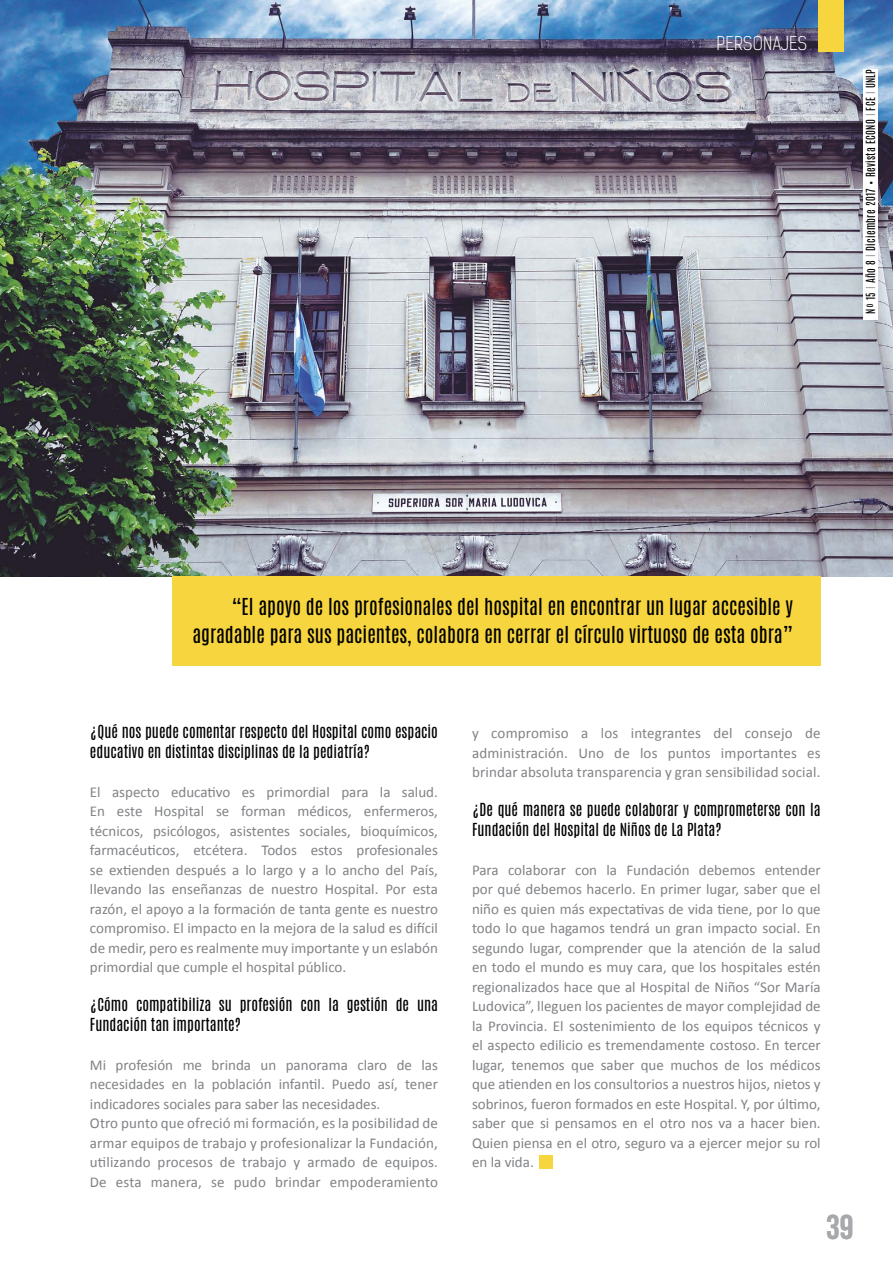
<style>
.page{position:relative;width:893px;height:1263px;background:#fff}
.page>*{position:absolute;margin:0;border:0;box-sizing:border-box;transform-origin:0 0}
.t1{font:34.5px "Bebas Neue";color:#a7a9ac}
.t2{font:19.5px/28.5px "Antonio";color:#000;text-align:right}
.t3{font:300 18px "Kelson Sans";letter-spacing:.015em;color:#fff}
.t4{font:15px/19.5px "Calibri";color:#808285;text-align:justify}
.t5{font:15px/19.5px "Antonio";color:#000}
.t6{font:10.5px "Antonio";letter-spacing:.03em;color:#000}
.s1{font-weight:300;color:#808285}
</style>
<div class="page">
<img style="left:0;top:0;width:893px;height:576px">
<div style="left:172px;top:576px;width:649px;height:89px;background:#f7d53e"></div>
<div style="left:539px;top:1155px;width:14px;height:14px;background:#f7d53e"></div>
<div style="left:819px;top:0;width:25px;height:51px;background:#f7d53e"></div>
<div style="left:863px;top:69px;width:15px;height:251px;background:#fff"></div>
<p class="t3" style="left:716px;top:32px;width:92px">PERSONAJES</p>
<p class="t6" style="left:863px;top:314px;width:246px;rotate:-90deg">Nº 15 <span class="s1">I</span> Año 8 <span class="s1">I</span> Diciembre 2017 • Revista ECONO <span class="s1">I</span> FCE <span class="s1">I</span> UNLP</p>
<h2 class="t2" style="left:192px;top:592px;width:602px">“El apoyo de los profesionales del hospital en encontrar un lugar accesible y agradable para sus pacientes, colabora en cerrar el círculo virtuoso de esta obra”</h2>
<p class="t5" style="left:90px;top:722px;width:350px">¿Qué nos puede comentar respecto del Hospital como espacio educativo en distintas disciplinas de la pediatría?</p>
<p class="t4" style="left:90px;top:782px;width:350px">El aspecto educativo es primordial para la salud.<br>En este Hospital se forman médicos, enfermeros, técnicos, psicólogos, asistentes sociales, bioquímicos, farmacéuticos, etcétera. Todos estos profesionales se extienden después a lo largo y a lo ancho del País, llevando las enseñanzas de nuestro Hospital. Por esta razón, el apoyo a la formación de tanta gente es nuestro compromiso. El impacto en la mejora de la salud es difícil de medir, pero es realmente muy importante y un eslabón primordial que cumple el hospital público.</p>
<p class="t5" style="left:90px;top:995px;width:350px">¿Cómo compatibiliza su profesión con la gestión de una<br>Fundación tan importante?</p>
<p class="t4" style="left:90px;top:1055px;width:350px;text-align:left">Mi profesión me brinda un panorama claro de las necesidades en la población infantil. Puedo así, tener indicadores sociales para saber las necesidades.<br>Otro punto que ofreció mi formación, es la posibilidad de armar equipos de trabajo y profesionalizar la Fundación, utilizando procesos de trabajo y armado de equipos.<br>De esta manera, se pudo brindar empoderamiento</p>
<p class="t4" style="left:472px;top:724px;width:350px">y compromiso a los integrantes del consejo de administración. Uno de los puntos importantes es brindar absoluta transparencia y gran sensibilidad social.</p>
<p class="t5" style="left:472px;top:800px;width:350px">¿De qué manera se puede colaborar y comprometerse con la<br>Fundación del Hospital de Niños de La Plata?</p>
<p class="t4" style="left:472px;top:860px;width:350px">Para colaborar con la Fundación debemos entender por qué debemos hacerlo. En primer lugar, saber que el niño es quien más expectativas de vida tiene, por lo que todo lo que hagamos tendrá un gran impacto social. En segundo lugar, comprender que la atención de la salud en todo el mundo es muy cara, que los hospitales estén regionalizados hace que al Hospital de Niños “Sor María Ludovica”, lleguen los pacientes de mayor complejidad de la Provincia. El sostenimiento de los equipos técnicos y el aspecto edilicio es tremendamente costoso. En tercer lugar, tenemos que saber que muchos de los médicos que atienden en los consultorios a nuestros hijos, nietos y sobrinos, fueron formados en este Hospital. Y, por último, saber que si pensamos en el otro nos va a hacer bien.<br>Quien piensa en el otro, seguro va a ejercer mejor su rol en la vida.</p>
<h1 class="t1" style="left:826px;top:1208px;width:29px">39</h1>
</div>
